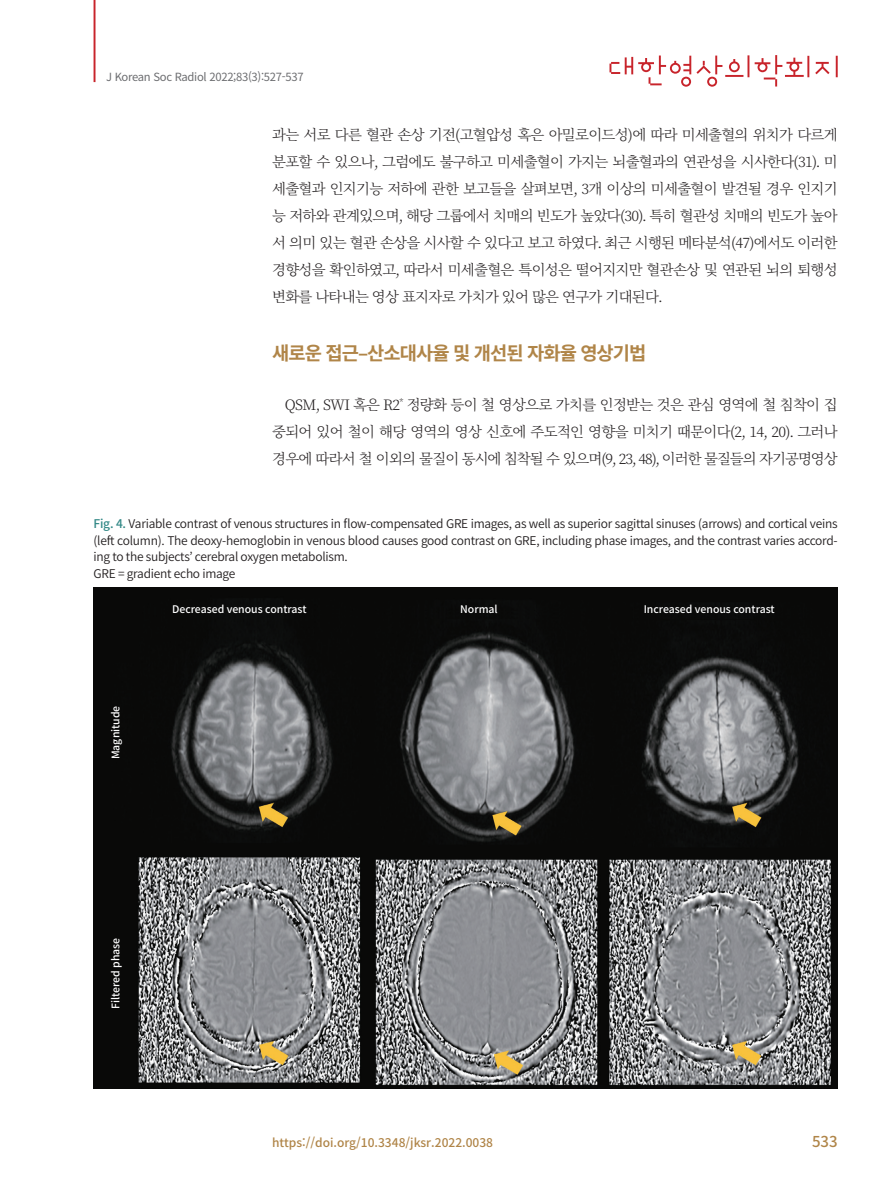
<style>
.page{position:relative;width:893px;height:1191px;background:#fff}
.page>*{position:absolute;margin:0;border:0;box-sizing:border-box;transform-origin:0 0}
.큰제목{font:700 18.75px "Noto Sans CJ Kkr";letter-spacing:-.05em;color:#b08548}
.t1{font:500 15px "Noto Sans CJ Kkr";color:#b08548}
.본문{font:300 14.4px/27px "Noto Serif CJ Kkr";letter-spacing:-.05em;color:#231f20;text-align:justify}
.그림제목{font:600 12px/16.5px "Noto Sans CJ Kkr";letter-spacing:-.02em;color:#231f20;text-align:justify}
.t2{font:500 12px "Noto Sans CJ Kkr";color:#b08548}
.t3{font:11.25px "Noto Sans CJ Kkr";letter-spacing:-.025em;color:#6c6d70}
.그래프_글{font:500 10.5px "Noto Sans CJ Kkr";color:#fff}
.s1{font-weight:500;color:#328886}
</style>
<div class="page">
<hr style="left:94px;top:0;width:1px;height:82px;background:#c8242b">
<svg style="left:609px;top:55px;width:229px;height:32px"></svg>
<img style="left:94px;top:587px;width:744px;height:502px">
<p class="t3" style="left:106px;top:70px;width:199px">J Korean Soc Radiol 2022;83(3):527-537</p>
<p class="본문" style="left:272px;top:122px;width:567px">과는 서로 다른 혈관 손상 기전(고혈압성 혹은 아밀로이드성)에 따라 미세출혈의 위치가 다르게 분포할 수 있으나, 그럼에도 불구하고 미세출혈이 가지는 뇌출혈과의 연관성을 시사한다(31). 미 세출혈과 인지기능 저하에 관한 보고들을 살펴보면, 3개 이상의 미세출혈이 발견될 경우 인지기 능 저하와 관계있으며, 해당 그룹에서 치매의 빈도가 높았다(30). 특히 혈관성 치매의 빈도가 높아 서 의미 있는 혈관 손상을 시사할 수 있다고 보고 하였다. 최근 시행된 메타분석(47)에서도 이러한 경향성을 확인하였고, 따라서 미세출혈은 특이성은 떨어지지만 혈관손상 및 연관된 뇌의 퇴행성 변화를 나타내는 영상 표지자로 가치가 있어 많은 연구가 기대된다.</p>
<p class="큰제목" style="left:272px;top:343px;width:376px">새로운 접근–산소대사율 및 개선된 자화율 영상기법</p>
<p class="본문" style="left:272px;top:392px;width:567px;text-indent:13px">QSM, SWI 혹은 R2<sup>*</sup> 정량화 등이 철 영상으로 가치를 인정받는 것은 관심 영역에 철 침착이 집 중되어 있어 철이 해당 영역의 영상 신호에 주도적인 영향을 미치기 때문이다(2, 14, 20). 그러나 경우에 따라서 철 이외의 물질이 동시에 침착될 수 있으며(9, 23, 48), 이러한 물질들의 자기공명영상</p>
<p class="그림제목" style="left:94px;top:516px;width:746px"><span class="s1">Fig. 4.</span> Variable contrast of venous structures in flow-compensated GRE images, as well as superior sagittal sinuses (arrows) and cortical veins (left column). The deoxy-hemoglobin in venous blood causes good contrast on GRE, including phase images, and the contrast varies accord&shy;ing to the subjects’ cerebral oxygen metabolism.</p>
<p class="그림제목" style="left:94px;top:565px;width:143px">GRE = gradient echo image</p>
<p class="그래프_글" style="left:110px;top:759px;width:55px;rotate:-90deg">Magnitude</p>
<p class="그래프_글" style="left:172px;top:603px;width:136px">Decreased venous contrast</p>
<p class="그래프_글" style="left:460px;top:603px;width:39px">Normal</p>
<p class="그래프_글" style="left:644px;top:603px;width:132px">Increased venous contrast</p>
<p class="그래프_글" style="left:110px;top:1009px;width:73px;rotate:-90deg">Filtered phase</p>
<p class="t2" style="left:272px;top:1135px;width:222px">https://doi.org/10.3348/jksr.2022.0038</p>
<p class="t1" style="left:812px;top:1132px;width:27px">533</p>
</div>
